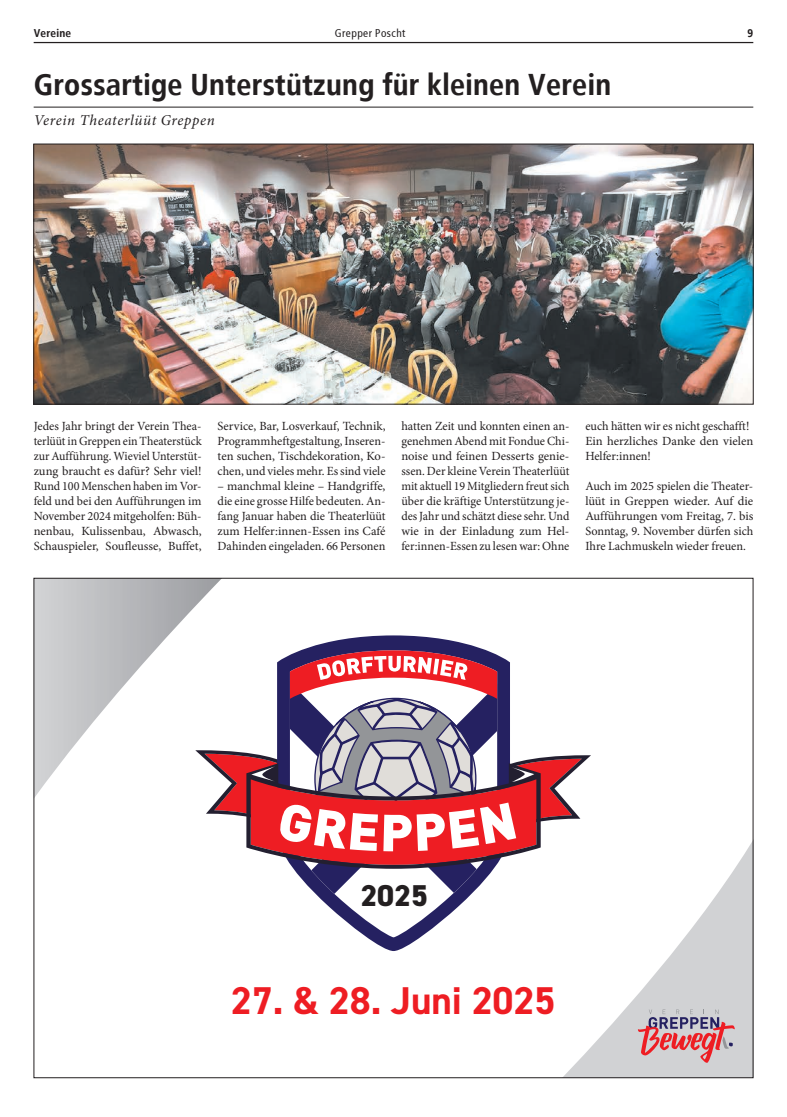
<style>
.page{position:relative;width:787px;height:1117px;background:#fff}
.page>*{position:absolute;margin:0;border:0;box-sizing:border-box;transform-origin:0 0}
.t1{font:700 38.88px "DIN2014";color:#ee1d23}
.t2{font:800 30.12px "DIN2014";color:#231f20}
.Haupttitel_neu{font:700 30px "Transit";letter-spacing:-.01em;color:#231f20}
.Untertitel_neu{font:italic 15px "Minion Pro";letter-spacing:.04em;color:#231f20}
.Grund_neu{font:12.5px/15px "Minion Pro";color:#231f20;text-align:justify}
.t3{font:11.25px "Transit";color:#231f20}
.t4{font:700 11.25px "Transit";color:#231f20}
</style>
<div class="page">
<hr style="left:34px;top:42px;width:719px;height:1px;background:#231f20">
<svg style="left:36px;top:580px;width:715px;height:495px"></svg>
<svg style="left:638px;top:1009px;width:97px;height:55px;background:#c89fa7"></svg>
<svg style="left:277px;top:635px;width:233px;height:315px"></svg>
<svg style="left:290px;top:868px;width:207px;height:69px"></svg>
<svg style="left:195px;top:650px;width:396px;height:218px"></svg>
<hr style="left:34px;top:107px;width:719px;height:1px;background:#231f20">
<img style="left:36px;top:146px;width:715px;height:256px">
<div style="left:34px;top:144px;width:719px;height:260px;border:1px solid #231f20"></div>
<p class="t4" style="left:34px;top:26px;width:39px">Vereine</p>
<p class="t3" style="left:335px;top:26px;width:73px">Grepper Poscht</p>
<p class="t4" style="left:747px;top:27px;width:7px">9</p>
<p class="Haupttitel_neu" style="left:34px;top:67px;width:579px">Grossartige Unterstützung für kleinen Verein</p>
<p class="Untertitel_neu" style="left:34px;top:110px;width:183px">Verein Theaterlüüt Greppen</p>
<p class="Grund_neu" style="left:34px;top:419px;width:169px">Jedes Jahr bringt der Verein Thea&shy;terlüüt in Greppen ein Theaterstück zur Aufführung. Wieviel Unterstüt&shy;zung braucht es dafür? Sehr viel!<br>Rund 100 Menschen haben im Vor&shy;feld und bei den Aufführungen im November 2024 mitgeholfen: Büh&shy;nenbau, Kulissenbau, Abwasch, Schauspieler, Soufleusse, Buffet,</p>
<p class="Grund_neu" style="left:217px;top:419px;width:169px">Service, Bar, Losverkauf, Technik, Programmheftgestaltung, Inseren&shy;ten suchen, Tischdekoration, Ko&shy;chen, und vieles mehr. Es sind viele</p>
<p class="Grund_neu" style="left:217px;top:479px;width:169px">– manchmal kleine – Handgriffe, die eine grosse Hilfe bedeuten. An&shy;fang Januar haben die Theaterlüüt zum Helfer:innen-Essen ins Café Dahinden eingeladen. 66 Personen</p>
<p class="Grund_neu" style="left:401px;top:419px;width:169px">hatten Zeit und konnten einen an&shy;genehmen Abend mit Fondue Chi&shy;noise und feinen Desserts genie&shy;ssen. Der kleine Verein Theaterlüüt mit aktuell 19 Mitgliedern freut sich über die kräftige Unterstützung je&shy;des Jahr und schätzt diese sehr. Und wie in der Einladung zum Hel&shy;fer:innen-Essen zu lesen war: Ohne</p>
<p class="Grund_neu" style="left:585px;top:419px;width:165px">euch hätten wir es nicht geschafft!</p>
<p class="Grund_neu" style="left:585px;top:434px;width:169px">Ein herzliches Danke den vielen<br>Helfer:innen!</p>
<p class="Grund_neu" style="left:585px;top:479px;width:169px">Auch im 2025 spielen die Theater&shy;lüüt in Greppen wieder. Auf die Aufführungen vom Freitag, 7. bis Sonntag, 9. November dürfen sich Ihre Lachmuskeln wieder freuen.</p>
<p class="t2" style="left:360px;top:875px;width:69px">2025</p>
<p class="t1" style="left:231px;top:974px;width:326px">27. &amp; 28. Juni 2025</p>
</div>
